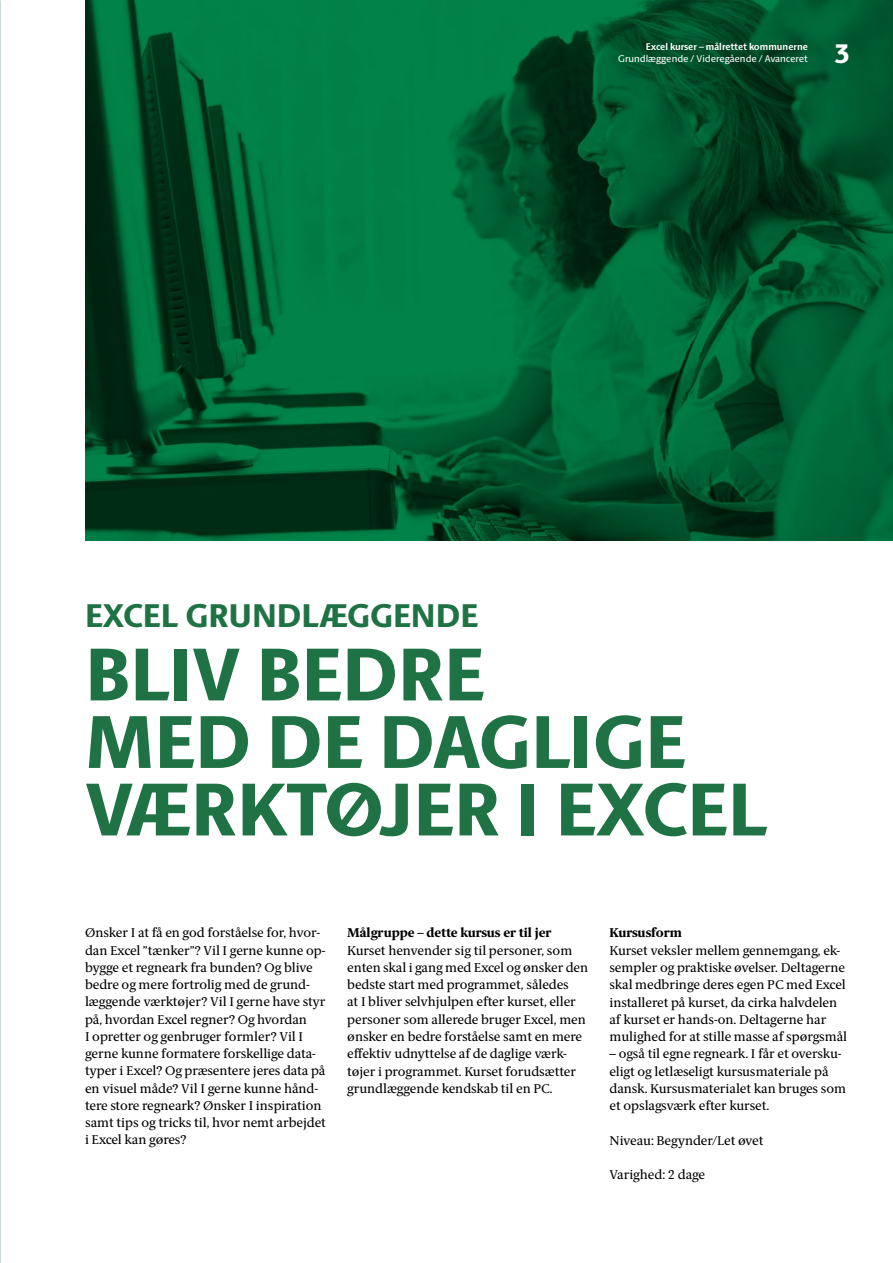
<style>
.page{position:relative;width:893px;height:1263px;background:#fff}
.page>*{position:absolute;margin:0;border:0;box-sizing:border-box;transform-origin:0 0}
.Rubrik_1_-_SANS{font:800 75px/67.5px "ID Sans";color:#1f7243}
.Rubrik_2_-_SANS{font:800 33px "ID Sans";color:#1f7243}
.t1{font:800 27px "ID Sans";color:#fff}
.Brødtekst_-_SERIF{font:12.75px/17.2px "ID Serif";color:#000}
.Rubrik_3_-_SERIF{font:800 12.75px "ID Serif";color:#000}
.t2{font:9.75px "ID Sans";color:#fff}
.t3{font:700 9.75px "ID Sans";color:#fff}
</style>
<div class="page">
<img style="left:85px;top:0;width:808px;height:541px">
<p class="t3" style="left:646px;top:41px;width:163px">Excel kurser – målrettet kommunerne</p>
<p class="t2" style="left:618px;top:53px;width:191px">Grundlæggende / Videregående / Avanceret</p>
<h3 class="t1" style="left:835px;top:37px;width:17px">3</h3>
<h2 class="Rubrik_2_-_SANS" style="left:85px;top:595px;width:395px">EXCEL GRUNDLÆGGENDE</h2>
<h1 class="Rubrik_1_-_SANS" style="left:85px;top:641px;width:684px">BLIV BEDRE<br>MED DE DAGLIGE<br>VÆRKTØJER I EXCEL</h1>
<p class="Brødtekst_-_SERIF" style="left:85px;top:925px;width:242px">Ønsker I at få en god forståelse for, hvor&shy;dan Excel ”tænker”? Vil I gerne kunne op&shy;bygge et regneark fra bunden? Og blive bedre og mere fortrolig med de grund&shy;læggende værktøjer? Vil I gerne have styr på, hvordan Excel regner? Og hvordan<br>I opretter og genbruger formler? Vil I gerne kunne formatere forskellige data&shy;typer i Excel? Og præsentere jeres data på en visuel måde? Vil I gerne kunne hånd&shy;tere store regneark? Ønsker I inspiration samt tips og tricks til, hvor nemt arbejdet i Excel kan gøres?</p>
<h3 class="Rubrik_3_-_SERIF" style="left:347px;top:925px;width:206px">Målgruppe – dette kursus er til jer</h3>
<p class="Brødtekst_-_SERIF" style="left:347px;top:942px;width:242px">Kurset henvender sig til personer, som enten skal i gang med Excel og ønsker den bedste start med programmet, således<br>at I bliver selvhjulpen efter kurset, eller personer som allerede bruger Excel, men ønsker en bedre forståelse samt en mere effektiv udnyttelse af de daglige værk&shy;tøjer i programmet. Kurset forudsætter grundlæggende kendskab til en PC.</p>
<h3 class="Rubrik_3_-_SERIF" style="left:609px;top:925px;width:74px">Kursusform</h3>
<p class="Brødtekst_-_SERIF" style="left:609px;top:942px;width:239px">Kurset veksler mellem gennemgang, ek&shy;sempler og praktiske øvelser. Deltagerne skal medbringe deres egen PC med Excel installeret på kurset, da cirka halvdelen af kurset er hands-on. Deltagerne har mulighed for at stille masse af spørgsmål</p>
<p class="Brødtekst_-_SERIF" style="left:609px;top:1045px;width:238px">– også til egne regneark. I får et oversku&shy;eligt og letlæseligt kursusmateriale på dansk. Kursusmaterialet kan bruges som et opslagsværk efter kurset.</p>
<p class="Brødtekst_-_SERIF" style="left:609px;top:1132px;width:155px">Niveau: Begynder/Let øvet</p>
<p class="Brødtekst_-_SERIF" style="left:609px;top:1166px;width:97px">Varighed: 2 dage</p>
</div>
